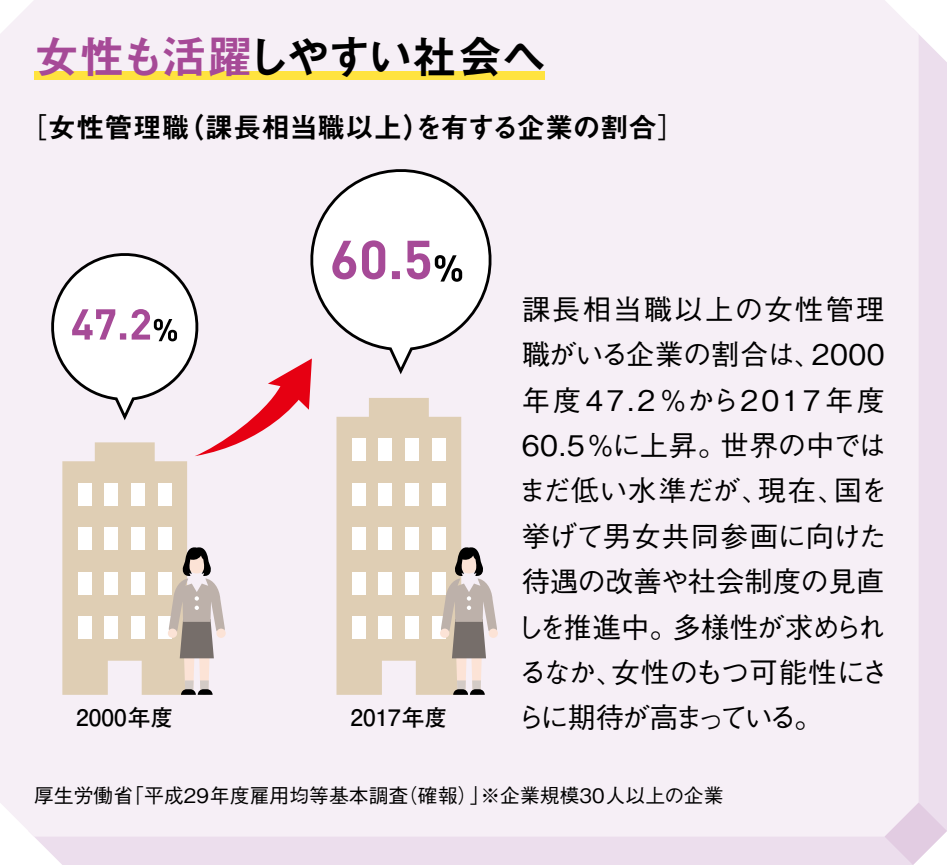
<style>
.page{position:relative;width:947px;height:865px;background:#fff}
.page>*{position:absolute;margin:0;border:0;box-sizing:border-box;transform-origin:0 0}
.t1{font:45.2px "Midashi Go Pro MB31";letter-spacing:-.095em;color:#000}
.t2{font:500 28.4px/45.2px "Gothic BBB Pro";color:#000}
.t3{font:28.4px "Midashi Go Pro MB31";letter-spacing:-.02em;color:#000}
.t4{font:500 28.4px/45.2px "Gothic BBB Pro";letter-spacing:.08em;color:#000;text-align:right}
.t5{font:500 28.4px/45.2px "Gothic BBB Pro";letter-spacing:-.125em;color:#000}
.t6{font:500 28.4px "Gothic BBB Pro";letter-spacing:.105em;color:#000}
.t7{font:500 28.4px "Gothic BBB Pro";letter-spacing:-.045em;color:#000}
.t8{font:500 28.4px "Gothic BBB Pro";letter-spacing:-.05em;color:#000}
.t9{font:28.4px "Midashi Go Pro MB31";color:#000}
.t10{font:700 22.8px "Futo Go B101 Pro";color:#000}
.t11{font:500 20px "Gothic BBB Pro";color:#000}
.s1{color:#a64a97}
.s2{font-family:"Gothic BBB Pro";font-weight:500}
</style>
<div class="page">
<div style="left:34px;top:34px;width:913px;height:831px;background:#ecdeed"></div>
<div style="left:0;top:0;width:918px;height:836px;background:#f6eff6"></div>
<svg style="left:884px;top:802px;width:63px;height:63px"></svg>
<svg style="left:336px;top:398px;width:125px;height:296px;fill:#dfceb4"></svg>
<div style="left:352px;top:616px;width:13px;height:22px;background:#fff"></div>
<div style="left:352px;top:572px;width:13px;height:22px;background:#fff"></div>
<div style="left:352px;top:528px;width:13px;height:22px;background:#fff"></div>
<div style="left:352px;top:483px;width:13px;height:22px;background:#fff"></div>
<div style="left:352px;top:439px;width:13px;height:22px;background:#fff"></div>
<div style="left:379px;top:616px;width:13px;height:22px;background:#fff"></div>
<div style="left:379px;top:572px;width:13px;height:22px;background:#fff"></div>
<div style="left:379px;top:528px;width:13px;height:22px;background:#fff"></div>
<div style="left:379px;top:483px;width:13px;height:22px;background:#fff"></div>
<div style="left:379px;top:439px;width:13px;height:22px;background:#fff"></div>
<div style="left:405px;top:616px;width:14px;height:22px;background:#fff"></div>
<div style="left:405px;top:572px;width:14px;height:22px;background:#fff"></div>
<div style="left:405px;top:528px;width:14px;height:22px;background:#fff"></div>
<div style="left:405px;top:483px;width:14px;height:22px;background:#fff"></div>
<div style="left:405px;top:439px;width:14px;height:22px;background:#fff"></div>
<div style="left:432px;top:616px;width:14px;height:22px;background:#fff"></div>
<div style="left:432px;top:572px;width:14px;height:22px;background:#fff"></div>
<div style="left:432px;top:528px;width:14px;height:22px;background:#fff"></div>
<div style="left:432px;top:483px;width:14px;height:22px;background:#fff"></div>
<div style="left:432px;top:439px;width:14px;height:22px;background:#fff"></div>
<svg style="left:441px;top:546px;width:56px;height:148px"></svg>
<div style="left:440px;top:628px;width:9px;height:10px;background:#fce3d6;border-radius:50%"></div>
<div style="left:489px;top:628px;width:9px;height:10px;background:#fce3d6;border-radius:50%"></div>
<svg style="left:42px;top:247px;width:270px;height:447px"></svg>
<svg style="left:299px;top:162px;width:204px;height:216px"></svg>
<svg style="left:332px;top:240px;width:130px;height:42px"></svg>
<div style="left:34px;top:71px;width:510px;height:8px;background:#ffe33f"></div>
<h1 class="t1" style="left:34px;top:21px;width:514px"><span class="s1">女性も活躍</span>しやすい社会へ</h1>
<p class="t3" style="left:176px;top:105px;width:511px">（課長相当職以上を有する企業の割合<span class="s2">[</span></p>
<p class="t9" style="left:402px;top:105px;width:30px">）</p>
<p class="t9" style="left:19px;top:105px;width:172px"><span class="s2">［</span>女性管理職</p>
<p class="t10" style="left:76px;top:699px;width:98px">2000年度</p>
<p class="t10" style="left:350px;top:699px;width:98px">2017年度</p>
<p class="t4" style="left:522px;top:283px;width:364px">課長相当職以上の女性管理<br>2000</p>
<p class="t7" style="left:522px;top:332px;width:302px">職がいる企業の割合は、</p>
<p class="t6" style="left:522px;top:377px;width:364px">年度47.2％から2017年度</p>
<p class="t2" style="left:720px;top:419px;width:167px">世界の中では</p>
<p class="t2" style="left:522px;top:419px;width:206px">60.5％に上昇。</p>
<p class="t2" style="left:518px;top:464px;width:253px">まだ低い水準だが、</p>
<p class="t2" style="left:522px;top:510px;width:366px">挙げて男女共同参画に向けた</p>
<p class="t2" style="left:522px;top:555px;width:364px">待遇の改善や社会制度の見直</p>
<p class="t8" style="left:672px;top:604px;width:215px">多様性が求められ</p>
<p class="t2" style="left:758px;top:464px;width:90px">現在、</p>
<p class="t2" style="left:833px;top:464px;width:56px">国を</p>
<p class="t2" style="left:611px;top:600px;width:279px;text-indent:-96px">しを推進中。<br>女性のもつ可能性にさ</p>
<p class="t5" style="left:517px;top:646px;width:307px">るなか、<br>らに期待が高まっている。</p>
<p class="t11" style="left:398px;top:779px;width:327px">（確報）」※企業規模30人以上の企業</p>
<p class="t11" style="left:124px;top:779px;width:286px">「平成29年度雇用均等基本調査</p>
<p class="t11" style="left:34px;top:779px;width:101px">厚生労働省</p>
</div>
